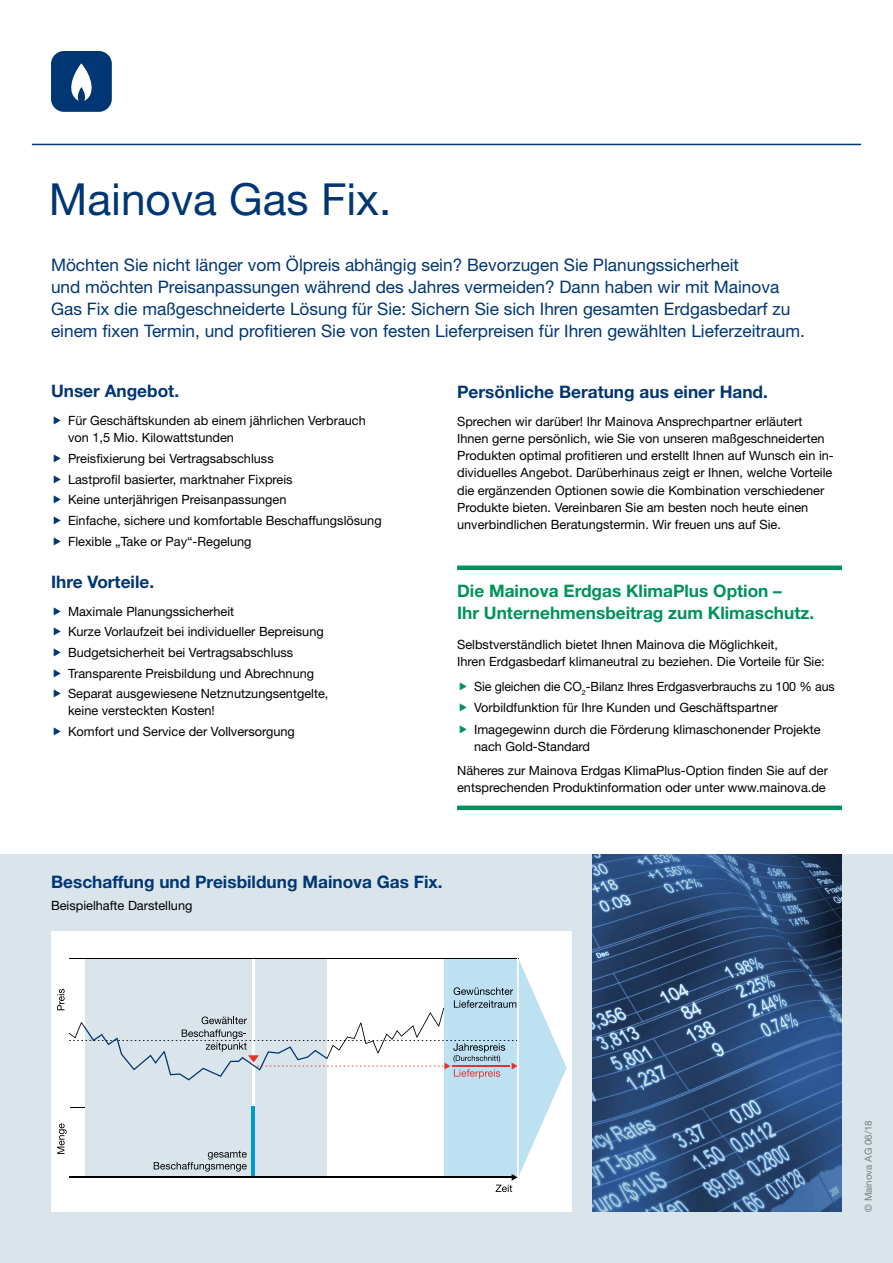
<style>
.page{position:relative;width:893px;height:1263px;background:#fff}
.page>*{position:absolute;margin:0;border:0;box-sizing:border-box;transform-origin:0 0}
.t1{font:44.25px "Helvetica Neue LT Pro";color:#003674}
.t2{font:17.25px/21.8px "Helvetica Neue LT Pro";color:#003674}
.t3{font:700 17.25px "Helvetica Neue LT Pro";color:#003674}
.t4{font:700 17.25px/21.8px "Helvetica Neue LT Pro";color:#00925b}
.t5{font:12.75px/20.7px "Helvetica Neue LT Pro";color:#000}
.t6{font:9.75px "Helvetica Neue LT Pro";color:#7b7c7e}
</style>
<div class="page">
<div style="left:0;top:855px;width:893px;height:408px;background:#dae5eb"></div>
<div style="left:51px;top:931px;width:520px;height:281px;background:#fff"></div>
<svg style="left:57px;top:958px;width:510px;height:234px"></svg>
<img style="left:592px;top:855px;width:250px;height:357px">
<div style="left:457px;top:565px;width:385px;height:5px;background:#00925b"></div>
<div style="left:457px;top:805px;width:385px;height:5px;background:#00925b"></div>
<hr style="left:32px;top:144px;width:829px;height:1px;background:#003674">
<div style="left:51px;top:51px;width:61px;height:61px;background:#003674;border-radius:13px"></div>
<svg style="left:71px;top:63px;width:21px;height:38px"></svg>
<h1 class="t1" style="left:49px;top:172px;width:344px">Mainova Gas Fix.</h1>
<p class="t2" style="left:51px;top:254px;width:755px">Möchten Sie nicht länger vom Ölpreis abhängig sein? Bevorzugen Sie Planungssicherheit<br>und möchten Preisanpassungen während des Jahres vermeiden? Dann haben wir mit Mainova Gas Fix die maßgeschneiderte Lösung für Sie: Sichern Sie sich Ihren gesamten Erdgasbedarf zu einem fixen Termin, und profitieren Sie von festen Lieferpreisen für Ihren gewählten Lieferzeitraum.</p>
<h2 class="t3" style="left:51px;top:380px;width:130px">Unser Angebot.</h2>
<p class="t5" style="left:68px;top:411px;width:299px;line-height:17.2px">Für Geschäftskunden ab einem jährlichen Verbrauch von 1,5 Mio. Kilowattstunden</p>
<p class="t5" style="left:68px;top:448px;width:315px">Preisfixierung bei Vertragsabschluss<br>Lastprofil basierter, marktnaher Fixpreis<br>Keine unterjährigen Preisanpassungen<br>Einfache, sichere und komfortable Beschaffungslösung Flexible „Take or Pay“-Regelung</p>
<h2 class="t3" style="left:51px;top:571px;width:105px">Ihre Vorteile.</h2>
<p class="t5" style="left:68px;top:600px;width:262px">Maximale Planungssicherheit<br>Kurze Vorlaufzeit bei individueller Bepreisung Budgetsicherheit bei Vertragsabschluss Transparente Preisbildung und Abrechnung Separat ausgewiesene Netznutzungsentgelte,</p>
<p class="t5" style="left:68px;top:700px;width:228px">keine versteckten Kosten!<br>Komfort und Service der Vollversorgung</p>
<h2 class="t3" style="left:457px;top:381px;width:312px">Persönliche Beratung aus einer Hand.</h2>
<p class="t5" style="left:457px;top:412px;width:378px;line-height:17.2px">Sprechen wir darüber! Ihr Mainova Ansprechpartner erläutert Ihnen gerne persönlich, wie Sie von unseren maßgeschneiderten Produkten optimal profitieren und erstellt Ihnen auf Wunsch ein in&shy;dividuelles Angebot. Darüberhinaus zeigt er Ihnen, welche Vorteile die ergänzenden Optionen sowie die Kombination verschiedener Produkte bieten. Vereinbaren Sie am besten noch heute einen unverbindlichen Beratungstermin. Wir freuen uns auf Sie.</p>
<h2 class="t4" style="left:457px;top:580px;width:359px">Die Mainova Erdgas KlimaPlus Option –<br>Ihr Unternehmensbeitrag zum Klimaschutz.</h2>
<p class="t5" style="left:457px;top:636px;width:369px;line-height:17.2px">Selbstverständlich bietet Ihnen Mainova die Möglichkeit,<br>Ihren Erdgasbedarf klimaneutral zu beziehen. Die Vorteile für Sie:</p>
<p class="t5" style="left:474px;top:675px;width:362px;line-height:21.5px">Sie gleichen die CO<sub>2</sub>-Bilanz Ihres Erdgasverbrauchs zu 100 % aus<br>Vorbildfunktion für Ihre Kunden und Geschäftspartner<br>Imagegewinn durch die Förderung klimaschonender Projekte</p>
<p class="t5" style="left:457px;top:734px;width:372px;line-height:23.7px;text-indent:17px">nach Gold-Standard<br>Näheres zur Mainova Erdgas KlimaPlus-Option finden Sie auf der</p>
<p class="t5" style="left:457px;top:776px;width:370px">entsprechenden Produktinformation oder unter www.mainova.de</p>
<h2 class="t3" style="left:51px;top:871px;width:393px">Beschaffung und Preisbildung Mainova Gas Fix.</h2>
<p class="t5" style="left:51px;top:895px;width:143px">Beispielhafte Darstellung</p>
<p class="t6" style="left:862px;top:1212px;width:93px;rotate:-90deg">© Mainova AG 06/18</p>
</div>
